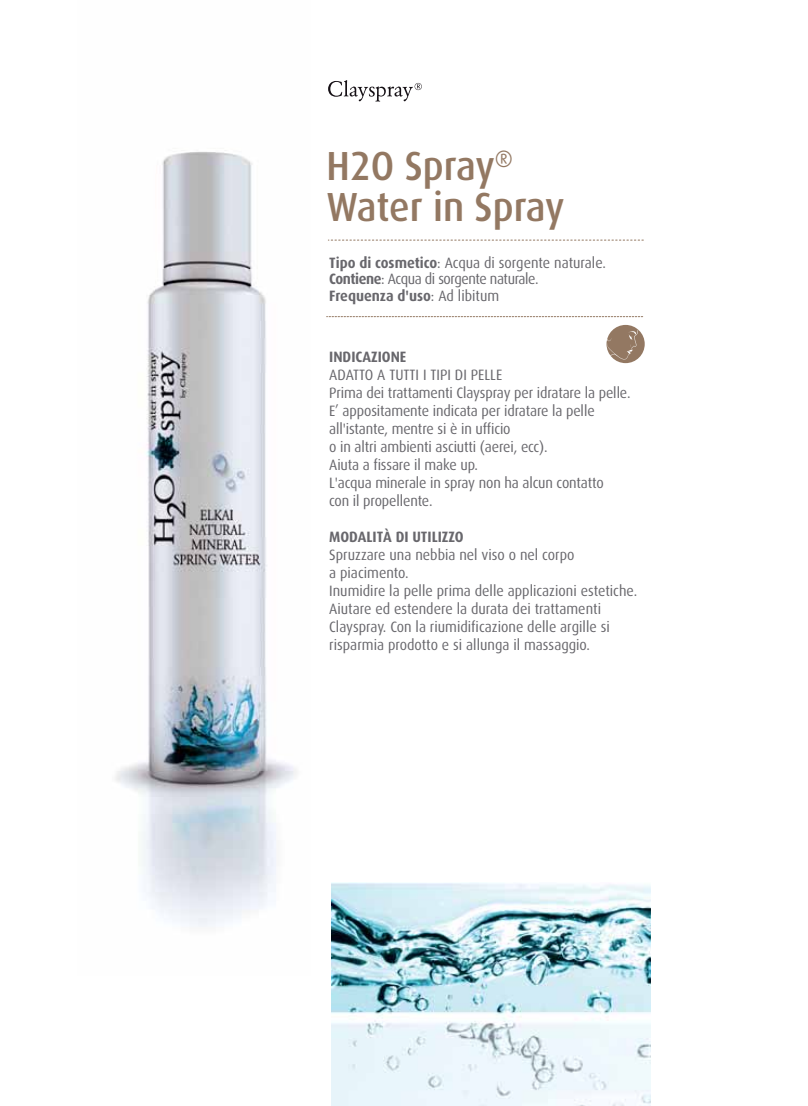
<style>
.page{position:relative;width:808px;height:1106px;background:#fff}
.page>*{position:absolute;margin:0;border:0;box-sizing:border-box;transform-origin:0 0}
.t1{font:500 40.65px/41.4px "Dax";color:#937862;scale:.94 1}
.t2{font:15px/18px "Dax";letter-spacing:-.01em;color:#68676c;scale:.94 1}
.t3{font:700 15px "Dax";color:#68676c;scale:.94 1}
.s1{font-weight:700}
</style>
<div class="page">
<img style="left:331px;top:882px;width:319px;height:224px">
<img style="left:115px;top:152px;width:182px;height:775px">
<div style="left:606px;top:325px;width:39px;height:38px;background:#937862;border-radius:50%"></div>
<svg style="left:328px;top:240px;width:315px;height:1px"></svg>
<svg style="left:606px;top:325px;width:33px;height:38px"></svg>
<svg style="left:327px;top:316px;width:316px;height:1px"></svg>
<svg style="left:328px;top:80px;width:94px;height:22px"></svg>
<h1 class="t1" style="left:327px;top:146px;width:255px">H2O Spray<sup>®<br></sup>Water in Spray</h1>
<p class="t2" style="left:329px;top:254px;width:296px;line-height:16.5px"><span class="s1">Tipo di cosmetico</span>: Acqua di sorgente naturale.<br><span class="s1">Contiene</span>: Acqua di sorgente naturale.<br><span class="s1">Frequenza d'uso</span>: Ad libitum</p>
<p class="t3" style="left:329px;top:348px;width:84px">INDICAZIONE</p>
<p class="t2" style="left:329px;top:366px;width:322px">ADATTO A TUTTI I TIPI DI PELLE<br>Prima dei trattamenti Clayspray per idratare la pelle.<br>E’ appositamente indicata per idratare la pelle all'istante, mentre si è in ufficio<br>o in altri ambienti asciutti (aerei, ecc).<br>Aiuta a fissare il make up.<br>L'acqua minerale in spray non ha alcun contatto<br>con il propellente.</p>
<p class="t3" style="left:329px;top:528px;width:145px">MODALITÀ DI UTILIZZO</p>
<p class="t2" style="left:329px;top:546px;width:329px">Spruzzare una nebbia nel viso o nel corpo<br>a piacimento.<br>Inumidire la pelle prima delle applicazioni estetiche.<br>Aiutare ed estendere la durata dei trattamenti Clayspray. Con la riumidificazione delle argille si risparmia prodotto e si allunga il massaggio.</p>
</div>
